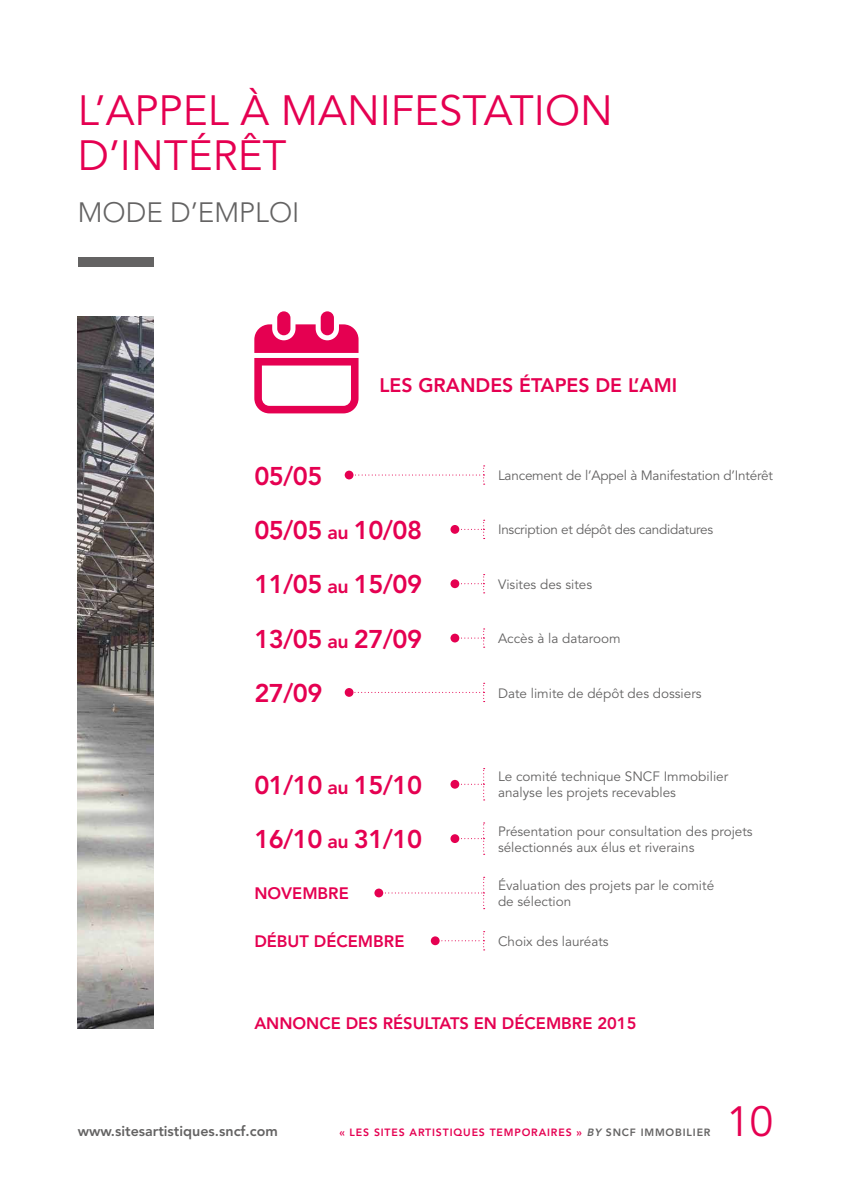
<style>
.page{position:relative;width:851px;height:1191px;background:#fff}
.page>*{position:absolute;margin:0;border:0;box-sizing:border-box;transform-origin:0 0}
.t1{font:42px/45px "Avenir LT Pro";color:#e50051}
.t2{font:300 27.75px "Avenir LT Pro";color:#646363}
.t3{font:800 25.5px "Avenir LT Pro";letter-spacing:-.02em;color:#e50051}
.t4{font:800 19.5px "Avenir LT Pro";color:#e50051}
.t5{font:800 16.5px "Avenir LT Pro";color:#e50051}
.t6{font:800 14.25px "Avenir LT Pro";color:#646363}
.t7{font:13.5px/16.2px "Avenir LT Pro";color:#646363}
.t8{font:13.5px "Avenir LT Pro";letter-spacing:-.02em;color:#646363}
.t9{font:800 10.5px "Avenir LT Pro";letter-spacing:.08em;color:#e50051}
.s1{font-size:19.5px}
.s2{font-style:italic;color:#646363}
.s3{color:#646363}
</style>
<div class="page">
<img style="left:78px;top:317px;width:75px;height:712px">
<div style="left:277px;top:311px;width:13px;height:24px;background:#e50051;border-radius:7px"></div>
<svg style="left:254px;top:324px;width:104px;height:89px"></svg>
<div style="left:320px;top:311px;width:14px;height:24px;background:#e50051;border-radius:7px"></div>
<svg style="left:457px;top:520px;width:27px;height:19px"></svg>
<div style="left:450px;top:525px;width:9px;height:9px;background:#e50051;border-radius:50%"></div>
<svg style="left:455px;top:574px;width:29px;height:19px"></svg>
<div style="left:450px;top:579px;width:9px;height:9px;background:#e50051;border-radius:50%"></div>
<svg style="left:455px;top:628px;width:29px;height:19px"></svg>
<div style="left:450px;top:633px;width:9px;height:9px;background:#e50051;border-radius:50%"></div>
<svg style="left:349px;top:465px;width:135px;height:20px"></svg>
<div style="left:344px;top:470px;width:9px;height:9px;background:#e50051;border-radius:50%"></div>
<svg style="left:351px;top:683px;width:133px;height:19px"></svg>
<div style="left:344px;top:688px;width:9px;height:9px;background:#e50051;border-radius:50%"></div>
<svg style="left:455px;top:768px;width:29px;height:32px"></svg>
<div style="left:450px;top:780px;width:9px;height:8px;background:#e50051;border-radius:50%"></div>
<svg style="left:457px;top:822px;width:27px;height:33px"></svg>
<div style="left:450px;top:834px;width:9px;height:9px;background:#e50051;border-radius:50%"></div>
<svg style="left:379px;top:876px;width:105px;height:33px"></svg>
<div style="left:374px;top:888px;width:9px;height:9px;background:#e50051;border-radius:50%"></div>
<svg style="left:435px;top:931px;width:49px;height:19px"></svg>
<div style="left:431px;top:936px;width:8px;height:9px;background:#e50051;border-radius:50%"></div>
<div style="left:78px;top:257px;width:75px;height:9px;background:#646363"></div>
<h1 class="t1" style="left:78px;top:89px;width:536px">L’APPEL À MANIFESTATION<br>D’INTÉRÊT</h1>
<h2 class="t2" style="left:78px;top:196px;width:223px">MODE D’EMPLOI</h2>
<h3 class="t4" style="left:379px;top:373px;width:299px">LES GRANDES ÉTAPES DE L’AMI</h3>
<h3 class="t3" style="left:254px;top:461px;width:70px">05/05</h3>
<p class="t7" style="left:498px;top:467px;width:276px">Lancement de l’Appel à Manifestation d’Intérêt</p>
<h3 class="t3" style="left:254px;top:515px;width:169px">05/05 <span class="s1">au</span> 10/08</h3>
<p class="t8" style="left:498px;top:522px;width:217px">Inscription et dépôt des candidatures</p>
<h3 class="t3" style="left:254px;top:569px;width:169px">11/05 <span class="s1">au</span> 15/09</h3>
<p class="t7" style="left:498px;top:576px;width:96px">Visites des sites</p>
<h3 class="t3" style="left:254px;top:624px;width:169px">13/05 <span class="s1">au</span> 27/09</h3>
<p class="t7" style="left:498px;top:630px;width:124px">Accès à la dataroom</p>
<h3 class="t3" style="left:254px;top:678px;width:70px">27/09</h3>
<p class="t7" style="left:498px;top:685px;width:205px">Date limite de dépôt des dossiers</p>
<h3 class="t3" style="left:254px;top:770px;width:169px">01/10 <span class="s1">au</span> 15/10</h3>
<p class="t7" style="left:498px;top:768px;width:232px">Le comité technique SNCF Immobilier analyse les projets recevables</p>
<h3 class="t3" style="left:254px;top:824px;width:169px">16/10 <span class="s1">au</span> 31/10</h3>
<p class="t7" style="left:498px;top:823px;width:256px">Présentation pour consultation des projets sélectionnés aux élus et riverains</p>
<p class="t5" style="left:254px;top:883px;width:96px">NOVEMBRE</p>
<p class="t7" style="left:498px;top:877px;width:217px">Évaluation des projets par le comité de sélection</p>
<p class="t5" style="left:254px;top:931px;width:152px">DÉBUT DÉCEMBRE</p>
<p class="t7" style="left:498px;top:933px;width:112px">Choix des lauréats</p>
<p class="t5" style="left:254px;top:1013px;width:383px">ANNONCE DES RÉSULTATS EN DÉCEMBRE 2015</p>
<p class="t6" style="left:78px;top:1123px;width:201px">www.sitesartistiques.sncf.com</p>
<p class="t9" style="left:339px;top:1126px;width:372px">« LES SITES ARTISTIQUES TEMPORAIRES » <span class="s2">BY</span> <span class="s3">SNCF IMMOBILIER</span></p>
<h1 class="t1" style="left:726px;top:1100px;width:48px">10</h1>
</div>
